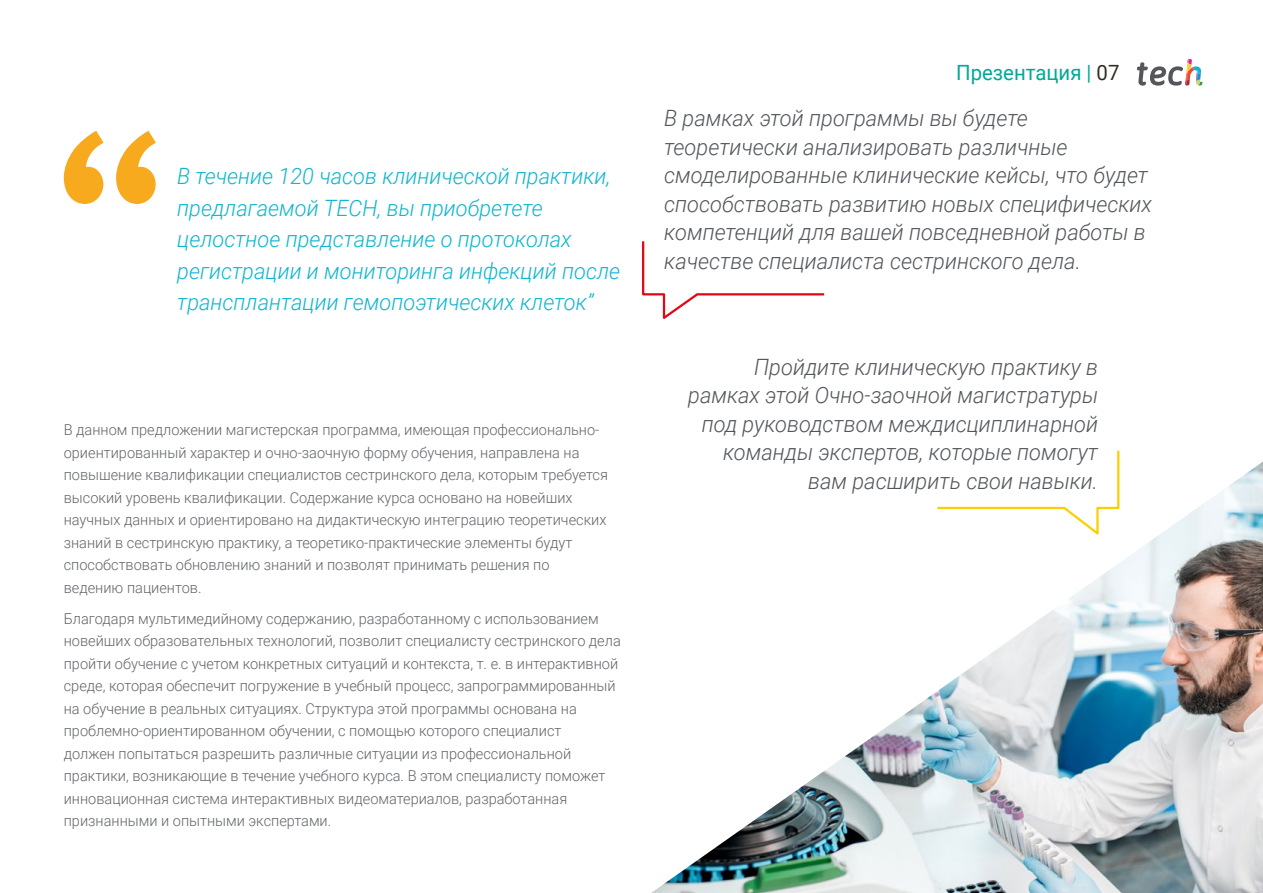
<style>
.page{position:relative;width:1263px;height:893px;background:#fff}
.page>*{position:absolute;margin:0;border:0;box-sizing:border-box;transform-origin:0 0}
.t1{font:italic 300 22.5px/28.5px "Roboto";color:#52555b}
.t2{font:italic 300 22.5px/31.5px "Roboto";color:#0fb6cf}
.t3{font:21px "Roboto";color:#00a996}
.t4{font:300 15px/22.5px "Roboto";color:#61646a}
.s1{color:#312e20}
</style>
<div class="page">
<svg style="left:1137px;top:59px;width:65px;height:27px"></svg>
<img style="left:651px;top:462px;width:612px;height:431px">
<svg style="left:642px;top:241px;width:183px;height:78px"></svg>
<svg style="left:935px;top:450px;width:185px;height:88px"></svg>
<svg style="left:64px;top:131px;width:92px;height:73px"></svg>
<h1 class="t2" style="left:177px;top:160px;width:444px">В течение 120 часов клинической практики, предлагаемой TECH, вы приобретете целостное представление о протоколах регистрации и мониторинга инфекций после трансплантации гемопоэтических клеток”</h1>
<p class="t4" style="left:64px;top:418px;width:546px">В данном предложении магистерская программа, имеющая профессионально&shy;ориентированный характер и очно-заочную форму обучения, направлена на повышение квалификации специалистов сестринского дела, которым требуется высокий уровень квалификации. Содержание курса основано на новейших научных данных и ориентировано на дидактическую интеграцию теоретических знаний в сестринскую практику, а теоретико-практические элементы будут способствовать обновлению знаний и позволят принимать решения по ведению пациентов.</p>
<p class="t4" style="left:64px;top:607px;width:558px">Благодаря мультимедийному содержанию, разработанному с использованием новейших образовательных технологий, позволит специалисту сестринского дела пройти обучение с учетом конкретных ситуаций и контекста, т. е. в интерактивной среде, которая обеспечит погружение в учебный процесс, запрограммированный на обучение в реальных ситуациях. Структура этой программы основана на проблемно-ориентированном обучении, с помощью которого специалист<br>должен попытаться разрешить различные ситуации из профессиональной практики, возникающие в течение учебного курса. В этом специалисту поможет инновационная система интерактивных видеоматериалов, разработанная признанными и опытными экспертами.</p>
<h2 class="t3" style="left:956px;top:57px;width:165px">Презентация | <span class="s1">07</span></h2>
<p class="t1" style="left:664px;top:103px;width:489px">В рамках этой программы вы будете теоретически анализировать различные смоделированные клинические кейсы, что будет способствовать развитию новых специфических компетенций для вашей повседневной работы в качестве специалиста сестринского дела.</p>
<h1 class="t1" style="left:688px;top:352px;width:411px;text-align:right">Пройдите клиническую практику в рамках этой Очно-заочной магистратуры под руководством междисциплинарной команды экспертов, которые помогут вам расширить свои навыки.</h1>
</div>
